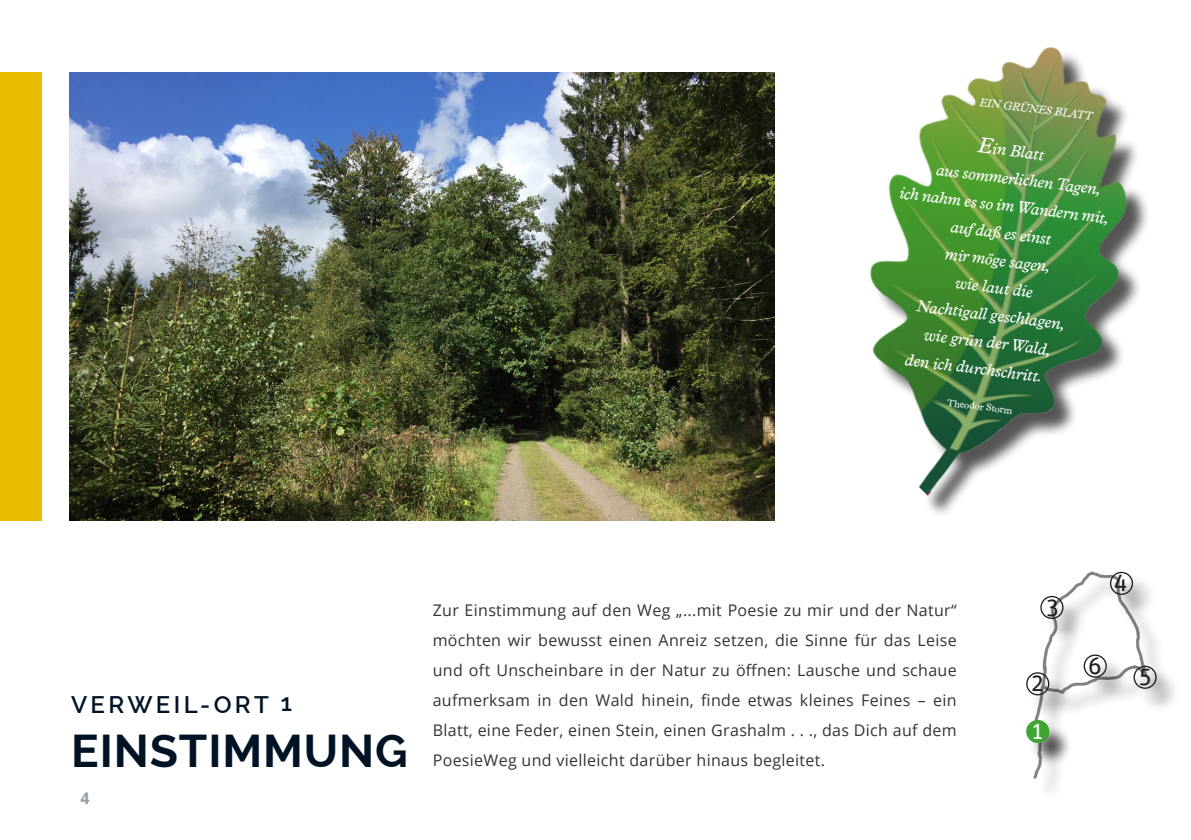
<style>
.page{position:relative;width:1191px;height:840px;background:#fff}
.page>*{position:absolute;margin:0;border:0;box-sizing:border-box;transform-origin:0 0}
.t1{font:700 46px "Raleway";letter-spacing:.02em;color:#001325}
.t2{font:600 24px "Raleway";letter-spacing:.14em;color:#001325}
.t3{font:23.8px "Unit Rounded";color:#1d1d1b}
.t4{font:23.8px "Unit Rounded";color:#fff}
.t5{font:italic 16.4px "Vulpa";color:#fff}
.t6{font:16px/30px "Open Sans";letter-spacing:.02em;color:#363330;text-align:justify}
.t7{font:700 16px "Open Sans";color:#929ba1}
.t8{font:italic 11.4px "Vulpa";color:#fff}
.t9{font:9.8px "Vulpa";color:#fff}
.s1{font-size:22px}
</style>
<div class="page">
<div style="left:0;top:72px;width:42px;height:448px;background:#e8bd01"></div>
<img style="left:70px;top:72px;width:704px;height:448px">
<div style="left:1029px;top:575px;width:151px;height:226px;background:#1d1d1b;opacity:.75"></div>
<img style="left:1026px;top:571px;width:135px;height:212px">
<div style="left:1110px;top:571px;width:23px;height:23px;border:1px solid #1d1d1b;border-radius:50%"></div>
<div style="left:1133px;top:665px;width:23px;height:23px;border:1px solid #1d1d1b;border-radius:50%"></div>
<div style="left:1040px;top:595px;width:23px;height:23px;border:1px solid #1d1d1b;border-radius:50%"></div>
<div style="left:1026px;top:672px;width:23px;height:23px;border:1px solid #1d1d1b;border-radius:50%"></div>
<div style="left:1083px;top:654px;width:23px;height:23px;border:1px solid #1d1d1b;border-radius:50%"></div>
<div style="left:1026px;top:720px;width:22px;height:22px;background:#3fa535;border-radius:50%"></div>
<div style="left:1026px;top:719px;width:23px;height:23px;border:1px solid #3fa535;border-radius:50%"></div>
<img style="left:870px;top:47px;width:278px;height:455px">
<p class="t8" style="left:980px;top:96px;width:115px;rotate:7deg">EIN GRÜNES BLATT</p>
<p class="t5" style="left:979px;top:137px;width:68px;rotate:7deg"><span class="s1">E</span>in Blatt</p>
<p class="t5" style="left:937px;top:160px;width:167px;rotate:7deg">aus sommerlichen Tagen,</p>
<p class="t5" style="left:901px;top:183px;width:212px;rotate:7deg">ich nahm es so im Wandern mit,</p>
<p class="t5" style="left:952px;top:217px;width:102px;rotate:7deg">auf daß es einst</p>
<p class="t5" style="left:946px;top:244px;width:107px;rotate:7deg">mir möge sagen,</p>
<p class="t5" style="left:957px;top:273px;width:79px;rotate:7deg">wie laut die</p>
<p class="t5" style="left:918px;top:296px;width:151px;rotate:7deg">Nachtigall geschlagen,</p>
<p class="t5" style="left:925px;top:325px;width:129px;rotate:7deg">wie grün der Wald,</p>
<p class="t5" style="left:906px;top:350px;width:139px;rotate:7deg">den ich durchschritt.</p>
<p class="t9" style="left:948px;top:396px;width:67px;rotate:7deg">Theodor Storm</p>
<h2 class="t2" style="left:71px;top:690px;width:222px">VERWEIL-ORT 1</h2>
<h1 class="t1" style="left:71px;top:724px;width:338px">EINSTIMMUNG</h1>
<p class="t7" style="left:80px;top:786px;width:11px">4</p>
<p class="t6" style="left:433px;top:594px;width:525px">Zur Einstimmung auf den Weg „...mit Poesie zu mir und der Natur“ möchten wir bewusst einen Anreiz setzen, die Sinne für das Leise und oft Unscheinbare in der Natur zu öffnen: Lausche und schaue aufmerksam in den Wald hinein, finde etwas kleines Feines – ein Blatt, eine Feder, einen Stein, einen Grashalm . . ., das Dich auf dem PoesieWeg und vielleicht darüber hinaus begleitet.</p>
<h3 class="t3" style="left:1046px;top:592px;width:14px">3</h3>
<h3 class="t3" style="left:1031px;top:668px;width:13px">2</h3>
<h3 class="t4" style="left:1032px;top:716px;width:12px">1</h3>
<h3 class="t3" style="left:1114px;top:567px;width:15px">4</h3>
<h3 class="t3" style="left:1088px;top:651px;width:15px">6</h3>
<h3 class="t3" style="left:1139px;top:661px;width:14px">5</h3>
</div>
